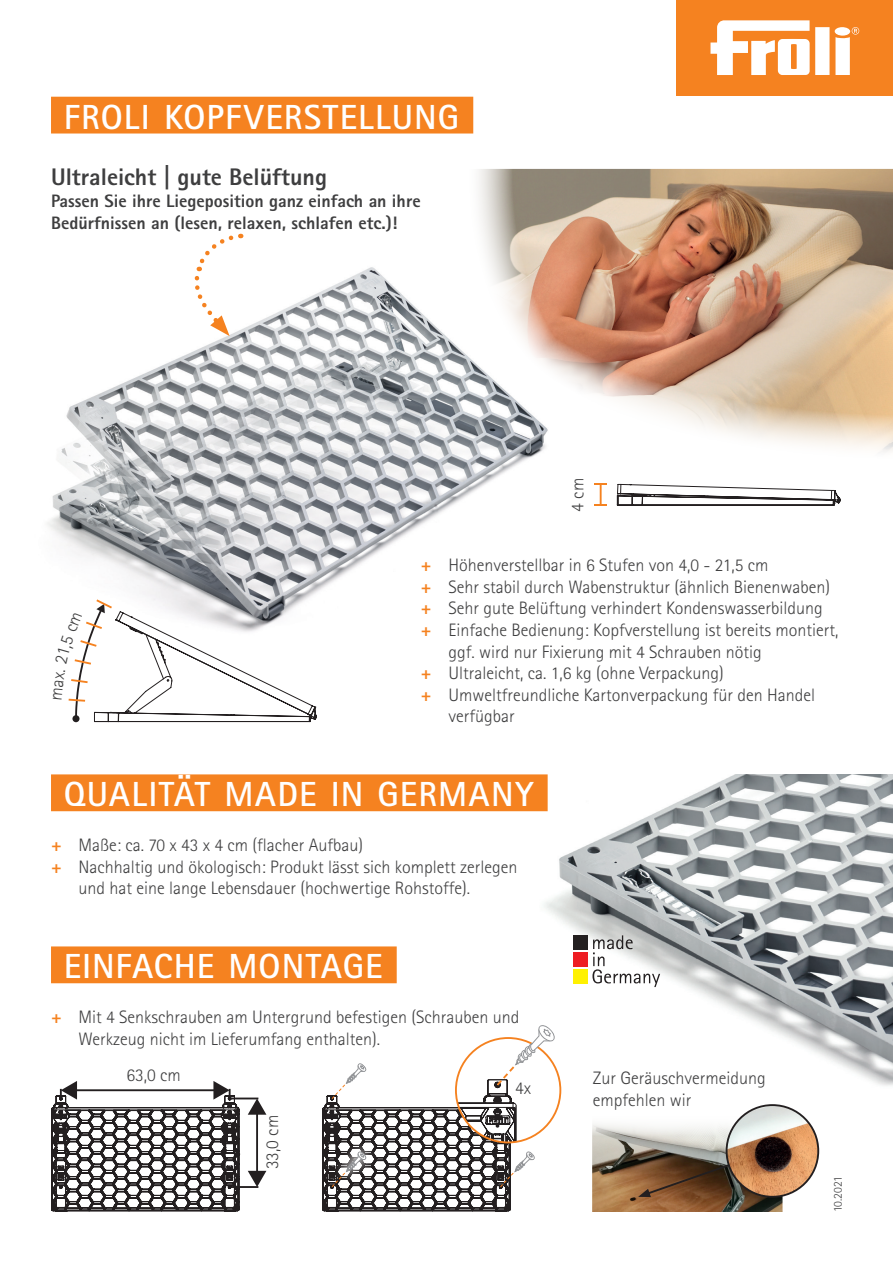
<style>
.page{position:relative;width:893px;height:1263px;background:#fff}
.page>*{position:absolute;margin:0;border:0;box-sizing:border-box;transform-origin:0 0}
.t1{font:700 34.8px "Rotis Sans Serif Std";letter-spacing:.03em;color:#fff}
.t2{font:800 24px "Rotis Sans Serif Std";color:#3e3e3f}
.t3{font:300 18px/21.6px "Rotis Sans Serif Std";color:#3e3e3f}
.t4{font:800 18px/21.6px "Rotis Sans Serif Std";color:#3e3e3f}
.t5{font:300 12px "Rotis Sans Serif Std";letter-spacing:-.03em;color:#3e3e3f}
.s1{font-weight:700;color:#f58220}
</style>
<div class="page">
<img style="left:536px;top:774px;width:357px;height:332px">
<img style="left:47px;top:237px;width:553px;height:362px">
<img style="left:464px;top:169px;width:429px;height:292px">
<div style="left:677px;top:0;width:216px;height:95px;background:#f58220"></div>
<svg style="left:835px;top:27px;width:24px;height:48px"></svg>
<div style="left:815px;top:27px;width:14px;height:48px;background:#fff"></div>
<svg style="left:710px;top:20px;width:100px;height:55px"></svg>
<div style="left:51px;top:774px;width:497px;height:37px;background:#f58220"></div>
<svg style="left:616px;top:483px;width:225px;height:23px"></svg>
<hr style="left:600px;top:484px;width:2px;height:21px;background:#f58220">
<svg style="left:595px;top:483px;width:12px;height:2px"></svg>
<svg style="left:595px;top:504px;width:12px;height:2px"></svg>
<div style="left:51px;top:97px;width:422px;height:37px;background:#f58220"></div>
<hr style="left:231px;top:1186px;width:27px;height:2px;background:#231f20">
<hr style="left:231px;top:1097px;width:27px;height:2px;background:#231f20">
<hr style="left:256px;top:1112px;width:2px;height:61px;background:#231f20">
<svg style="left:248px;top:1171px;width:18px;height:16px"></svg>
<svg style="left:248px;top:1098px;width:18px;height:17px"></svg>
<svg style="left:51px;top:1081px;width:189px;height:131px"></svg>
<svg style="left:322px;top:1024px;width:235px;height:188px"></svg>
<div style="left:51px;top:946px;width:346px;height:37px;background:#f58220"></div>
<svg style="left:193px;top:233px;width:48px;height:103px"></svg>
<img style="left:593px;top:1115px;width:189px;height:97px">
<svg style="left:638px;top:1147px;width:123px;height:50px;background:#664e39"></svg>
<img style="left:727px;top:1105px;width:91px;height:92px;border-radius:46px">
<div style="left:726px;top:1104px;width:93px;height:94px;border:2px solid #231f20;border-radius:50%"></div>
<svg style="left:592px;top:935px;width:68px;height:52px"></svg>
<div style="left:573px;top:935px;width:14px;height:14px;background:#231f20"></div>
<div style="left:573px;top:952px;width:14px;height:14px;background:#ee1d23"></div>
<div style="left:573px;top:969px;width:14px;height:14px;background:#fff101"></div>
<svg style="left:68px;top:599px;width:249px;height:123px"></svg>
<h1 class="t1" style="left:64px;top:95px;width:397px">FROLI KOPFVERSTELLUNG</h1>
<h2 class="t2" style="left:51px;top:162px;width:277px">Ultraleicht | gute Belüftung</h2>
<p class="t4" style="left:51px;top:190px;width:371px">Passen Sie ihre Liegeposition ganz einfach an ihre<br>Bedürfnissen an (lesen, relaxen, schlafen etc.)!</p>
<p class="t3" style="left:567px;top:511px;width:35px;rotate:-90deg">4 cm</p>
<p class="t3" style="left:421px;top:555px;width:349px"><span class="s1">+</span> Höhenverstellbar in 6 Stufen von 4,0 - 21,5 cm</p>
<p class="t3" style="left:421px;top:576px;width:411px"><span class="s1">+</span> Sehr stabil durch Wabenstruktur (ähnlich Bienenwaben)</p>
<p class="t3" style="left:421px;top:598px;width:403px"><span class="s1">+</span> Sehr gute Belüftung verhindert Kondenswasserbildung</p>
<p class="t3" style="left:421px;top:619px;width:419px"><span class="s1">+</span> Einfache Bedienung: Kopfverstellung ist bereits montiert,</p>
<p class="t3" style="left:448px;top:641px;width:315px">ggf. wird nur Fixierung mit 4 Schrauben nötig</p>
<p class="t3" style="left:421px;top:663px;width:304px"><span class="s1">+</span> Ultraleicht, ca. 1,6 kg (ohne Verpackung)</p>
<p class="t3" style="left:421px;top:684px;width:396px"><span class="s1">+</span> Umweltfreundliche Kartonverpackung für den Handel</p>
<p class="t3" style="left:448px;top:706px;width:68px">verfügbar</p>
<h1 class="t1" style="left:64px;top:773px;width:471px">QUALITÄT MADE IN GERMANY</h1>
<p class="t3" style="left:51px;top:835px;width:314px"><span class="s1">+</span> Maße: ca. 70 x 43 x 4 cm (flacher Aufbau)</p>
<p class="t3" style="left:51px;top:856px;width:468px"><span class="s1">+</span> Nachhaltig und ökologisch: Produkt lässt sich komplett zerlegen</p>
<p class="t3" style="left:78px;top:878px;width:393px">und hat eine lange Lebensdauer (hochwertige Rohstoffe).</p>
<h1 class="t1" style="left:64px;top:945px;width:320px">EINFACHE MONTAGE</h1>
<p class="t3" style="left:78px;top:1007px;width:442px;text-indent:-27px"><span class="s1">+</span> Mit 4 Senkschrauben am Untergrund befestigen (Schrauben und<br>Werkzeug nicht im Lieferumfang enthalten).</p>
<p class="t3" style="left:127px;top:1064px;width:56px">63,0 cm</p>
<p class="t3" style="left:262px;top:1169px;width:56px;rotate:-90deg">33,0 cm</p>
<p class="t3" style="left:515px;top:1077px;width:17px">4x</p>
<p class="t3" style="left:593px;top:1067px;width:174px">Zur Geräuschvermeidung empfehlen wir</p>
<p class="t5" style="left:831px;top:1212px;width:37px;rotate:-90deg">10.2021</p>
</div>
